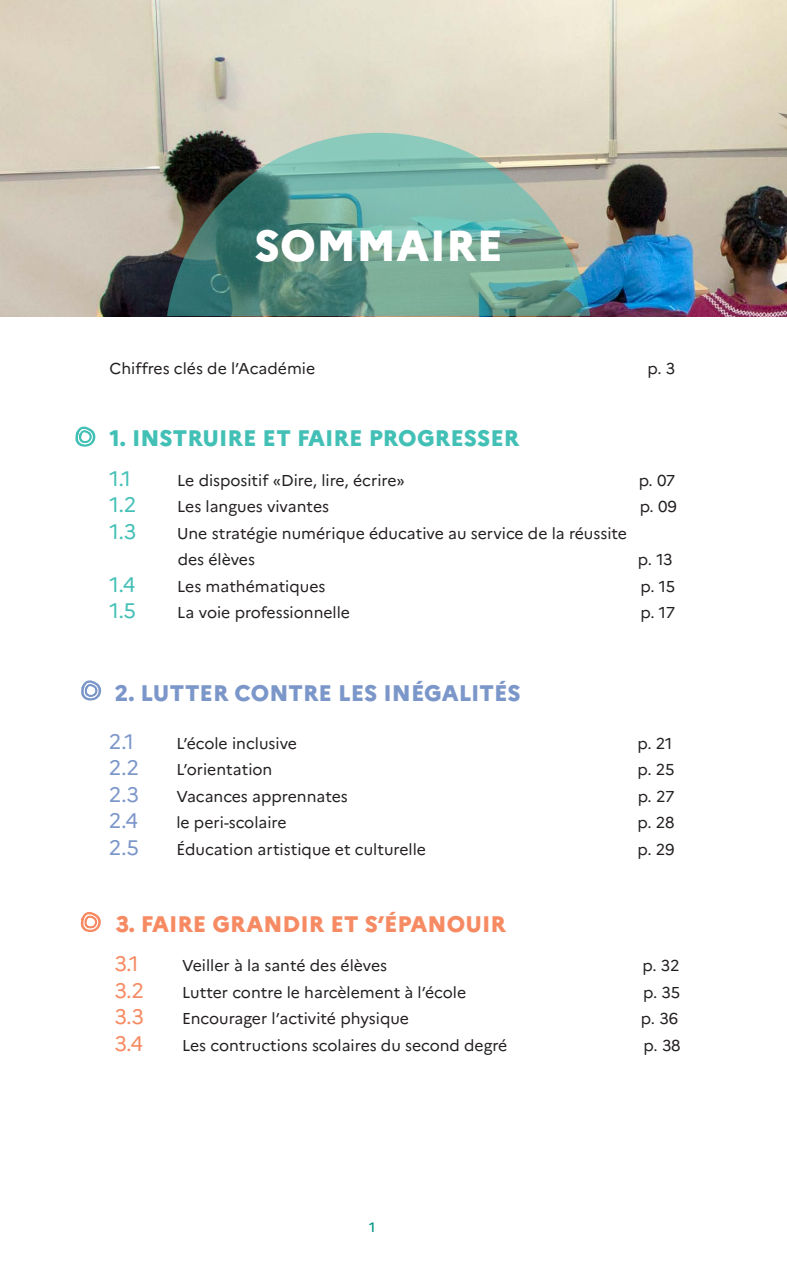
<style>
.page{position:relative;width:787px;height:1263px;background:#fff}
.page>*{position:absolute;margin:0;border:0;box-sizing:border-box;transform-origin:0 0}
.t1{font:800 43.5px "Marianne";letter-spacing:.01em;color:#fff}
.t2{font:800 22.5px "Marianne";color:#43c0b6}
.t3{font:800 22.5px "Marianne";color:#7b96c9}
.t4{font:800 22.5px "Marianne";color:#f68b63}
.t5{font:21px "Marianne";color:#7b96c9}
.t6{font:21px "Marianne";color:#43c0b6}
.t7{font:21px "Marianne";color:#f68b63}
.t8{font:15.75px/26.5px "Marianne";color:#231f20}
.t9{font:500 13.5px "Marianne";color:#009585}
</style>
<div class="page">
<img style="left:0;top:0;width:787px;height:316px">
<svg style="left:75px;top:426px;width:21px;height:21px"></svg>
<svg style="left:80px;top:912px;width:21px;height:20px"></svg>
<svg style="left:81px;top:680px;width:21px;height:21px"></svg>
<img style="left:167px;top:133px;width:423px;height:183px">
<h1 class="t1" style="left:254px;top:219px;width:250px">SOMMAIRE</h1>
<p class="t8" style="left:110px;top:355px;width:207px">Chiffres clés de l’Académie</p>
<p class="t8" style="left:647px;top:355px;width:29px">p. 3</p>
<h2 class="t2" style="left:110px;top:425px;width:411px">1. INSTRUIRE ET FAIRE PROGRESSER</h2>
<h3 class="t6" style="left:110px;top:466px;width:23px">1.1</h3>
<p class="t8" style="left:177px;top:467px;width:229px">Le dispositif «Dire, lire, écrire»</p>
<p class="t8" style="left:638px;top:467px;width:38px">p. 07</p>
<h3 class="t6" style="left:110px;top:492px;width:28px">1.2</h3>
<p class="t8" style="left:177px;top:493px;width:153px">Les langues vivantes</p>
<p class="t8" style="left:639px;top:493px;width:39px">p. 09</p>
<h3 class="t6" style="left:110px;top:519px;width:28px">1.3</h3>
<p class="t8" style="left:177px;top:520px;width:451px">Une stratégie numérique éducative au service de la réussite des élèves</p>
<p class="t8" style="left:638px;top:546px;width:36px">p. 13</p>
<h3 class="t6" style="left:110px;top:572px;width:27px">1.4</h3>
<p class="t8" style="left:177px;top:573px;width:150px">Les mathématiques</p>
<p class="t8" style="left:640px;top:573px;width:36px">p. 15</p>
<h3 class="t6" style="left:110px;top:598px;width:28px">1.5</h3>
<p class="t8" style="left:177px;top:599px;width:174px">La voie professionnelle</p>
<p class="t8" style="left:640px;top:599px;width:36px">p. 17</p>
<h2 class="t3" style="left:115px;top:679px;width:407px">2. LUTTER CONTRE LES INÉGALITÉS</h2>
<h3 class="t5" style="left:109px;top:728px;width:27px">2.1</h3>
<p class="t8" style="left:176px;top:730px;width:122px">L’école inclusive</p>
<p class="t8" style="left:637px;top:730px;width:36px">p. 21</p>
<h3 class="t5" style="left:109px;top:755px;width:32px">2.2</h3>
<p class="t8" style="left:176px;top:756px;width:97px">L’orientation</p>
<p class="t8" style="left:637px;top:756px;width:39px">p. 25</p>
<h3 class="t5" style="left:109px;top:781px;width:32px">2.3</h3>
<p class="t8" style="left:176px;top:783px;width:173px">Vacances apprennates</p>
<p class="t8" style="left:637px;top:783px;width:38px">p. 27</p>
<h3 class="t5" style="left:109px;top:808px;width:31px">2.4</h3>
<p class="t8" style="left:176px;top:809px;width:112px">le peri-scolaire</p>
<p class="t8" style="left:637px;top:809px;width:39px">p. 28</p>
<h3 class="t5" style="left:109px;top:834px;width:32px">2.5</h3>
<p class="t8" style="left:176px;top:836px;width:251px">Éducation artistique et culturelle</p>
<p class="t8" style="left:637px;top:836px;width:39px">p. 29</p>
<h2 class="t4" style="left:116px;top:910px;width:392px">3. FAIRE GRANDIR ET S’ÉPANOUIR</h2>
<h3 class="t7" style="left:114px;top:951px;width:26px">3.1</h3>
<p class="t8" style="left:182px;top:952px;width:207px">Veiller à la santé des élèves</p>
<p class="t8" style="left:642px;top:952px;width:38px">p. 32</p>
<h3 class="t7" style="left:114px;top:977px;width:31px">3.2</h3>
<p class="t8" style="left:182px;top:978px;width:286px">Lutter contre le harcèlement à l’école</p>
<p class="t8" style="left:643px;top:978px;width:39px">p. 35</p>
<h3 class="t7" style="left:114px;top:1004px;width:31px">3.3</h3>
<p class="t8" style="left:182px;top:1005px;width:228px">Encourager l’activité physique</p>
<p class="t8" style="left:641px;top:1005px;width:39px">p. 36</p>
<h3 class="t7" style="left:114px;top:1030px;width:30px">3.4</h3>
<p class="t8" style="left:182px;top:1031px;width:327px">Les contructions scolaires du second degré</p>
<p class="t8" style="left:643px;top:1031px;width:39px">p. 38</p>
<p class="t9" style="left:369px;top:1219px;width:8px">1</p>
</div>
